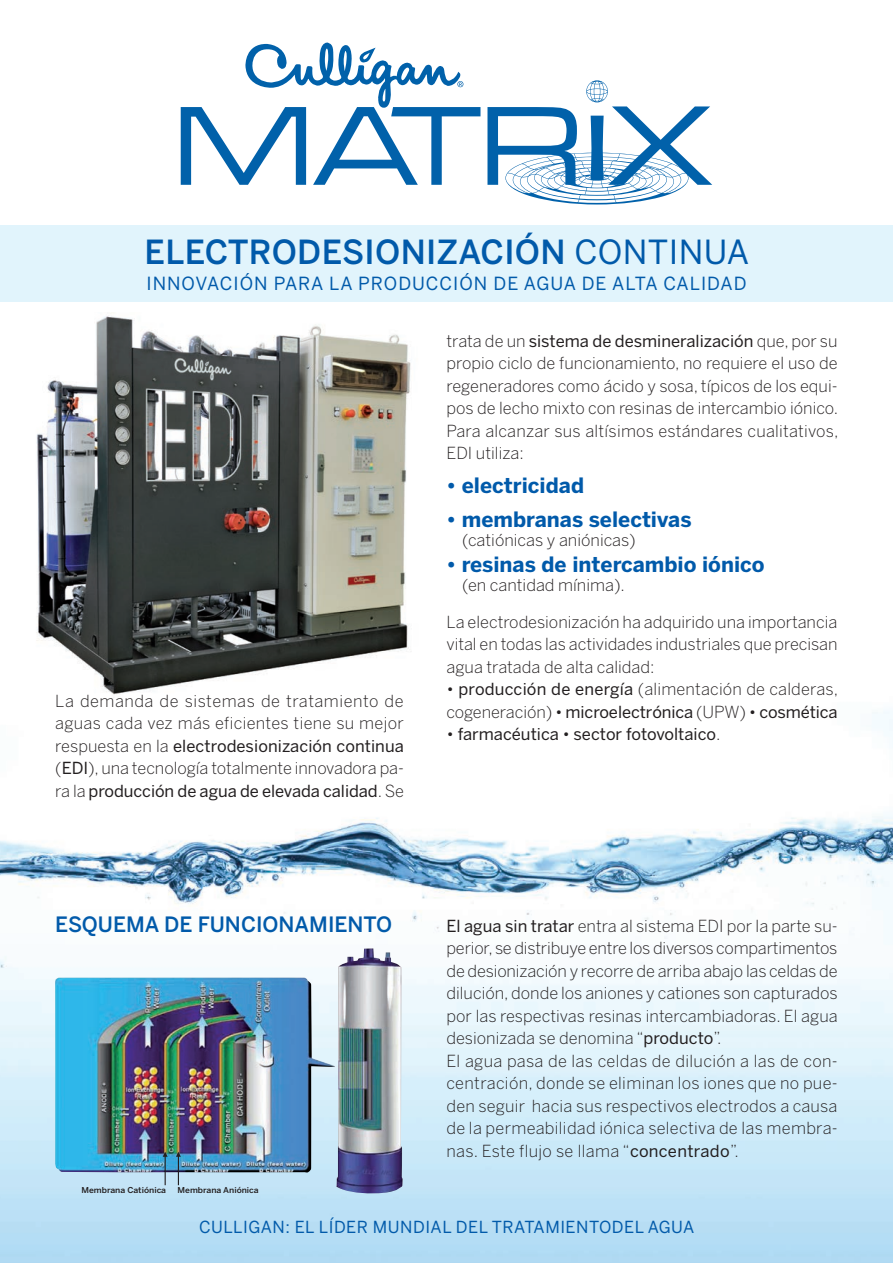
<style>
.page{position:relative;width:893px;height:1263px;background:#fff}
.page>*{position:absolute;margin:0;border:0;box-sizing:border-box;transform-origin:0 0}
.t1{font:500 33px "Benton Sans";letter-spacing:.01em;color:#015aaa}
.t2{font:700 21px "Benton Sans";color:#015aaa}
.t3{font:500 21px "Benton Sans";color:#015aaa}
.t4{font:18px "Benton Sans";letter-spacing:.055em;color:#015aaa}
.t5{font:300 16.5px/22.5px "Benton Sans";color:#231f20;text-align:justify}
.t6{font:16.5px "Benton Sans";letter-spacing:.03em;color:#015aaa}
.t7{font:16.5px "Benton Sans";color:#231f20}
.t8{font:500 8.1px "Benton Sans";color:#231f20;scale:1.06 1}
.s1{font-weight:400}
.s2{font-weight:300}
</style>
<div class="page">
<img style="left:0;top:711px;width:893px;height:552px">
<svg style="left:487px;top:80px;width:225px;height:124px"></svg>
<svg style="left:181px;top:43px;width:299px;height:142px"></svg>
<img style="left:26px;top:315px;width:400px;height:397px">
<div style="left:0;top:225px;width:893px;height:77px;background:#e1f4fc"></div>
<img style="left:55px;top:948px;width:348px;height:246px">
<svg style="left:163px;top:1152px;width:5px;height:33px"></svg>
<svg style="left:176px;top:1152px;width:5px;height:33px"></svg>
<h1 class="t1" style="left:145px;top:232px;width:606px">ELECTRODESIONIZACIÓN <span class="s1">CONTINUA</span></h1>
<p class="t4" style="left:146px;top:272px;width:602px">INNOVACIÓN PARA LA PRODUCCIÓN DE AGUA DE ALTA CALIDAD</p>
<p class="t5" style="left:55px;top:689px;width:350px">La demanda de sistemas de tratamiento de aguas cada vez más eficientes tiene su mejor respuesta en la <span class="s1">electrodesionización continua </span>(<span class="s1">EDI</span>), una tecnología totalmente innovadora pa&shy;ra la <span class="s1">producción de agua de elevada calidad</span>. Se</p>
<p class="t5" style="left:446px;top:329px;width:393px">trata de un <span class="s1">sistema de desmineralización</span> que, por su propio ciclo de funcionamiento, no requiere el uso de regeneradores como ácido y sosa, típicos de los equi&shy;pos de lecho mixto con resinas de intercambio iónico.<br>Para alcanzar sus altísimos estándares cualitativos, EDI utiliza:</p>
<p class="t2" style="left:446px;top:473px;width:139px">• electricidad</p>
<p class="t2" style="left:446px;top:506px;width:247px">• membranas selectivas</p>
<p class="t5" style="left:462px;top:529px;width:175px">(catiónicas y aniónicas)</p>
<p class="t2" style="left:446px;top:551px;width:320px">• resinas de intercambio iónico</p>
<p class="t5" style="left:462px;top:574px;width:164px">(en cantidad mínima).</p>
<p class="t5" style="left:446px;top:610px;width:392px">La electrodesionización ha adquirido una importancia vital en todas las actividades industriales que precisan agua tratada de alta calidad:</p>
<p class="t5" style="left:446px;top:678px;width:393px">• <span class="s1">producción de energía</span> (alimentación de calderas, cogeneración) • <span class="s1">microelectrónica</span> (UPW) • <span class="s1">cosmética</span></p>
<p class="t7" style="left:446px;top:725px;width:275px"><span class="s2">•</span> farmacéutica <span class="s2">•</span> sector fotovoltaico<span class="s2">.</span></p>
<p class="t3" style="left:55px;top:911px;width:338px">ESQUEMA DE FUNCIONAMIENTO</p>
<p class="t8" style="left:81px;top:1185px;width:81px">Membrana Catiónica</p>
<p class="t8" style="left:178px;top:1185px;width:78px">Membrana Aniónica</p>
<p class="t5" style="left:446px;top:914px;width:393px;text-align:left"><span class="s1">El agua sin tratar</span> entra al sistema EDI por la parte su&shy;perior, se distribuye entre los diversos compartimentos de desionización y recorre de arriba abajo las celdas de dilución, donde los aniones y cationes son capturados por las respectivas resinas intercambiadoras. El agua desionizada se denomina “<span class="s1">producto</span>”.<br>El agua pasa de las celdas de dilución a las de con&shy;centración, donde se eliminan los iones que no pue&shy;den seguir hacia sus respectivos electrodos a causa de la permeabilidad iónica selectiva de las membra&shy;nas. Este flujo se llama “<span class="s1">concentrado</span>”.</p>
<p class="t6" style="left:199px;top:1217px;width:497px">CULLIGAN: EL LÍDER MUNDIAL DEL TRATAMIENTODEL AGUA</p>
</div>
